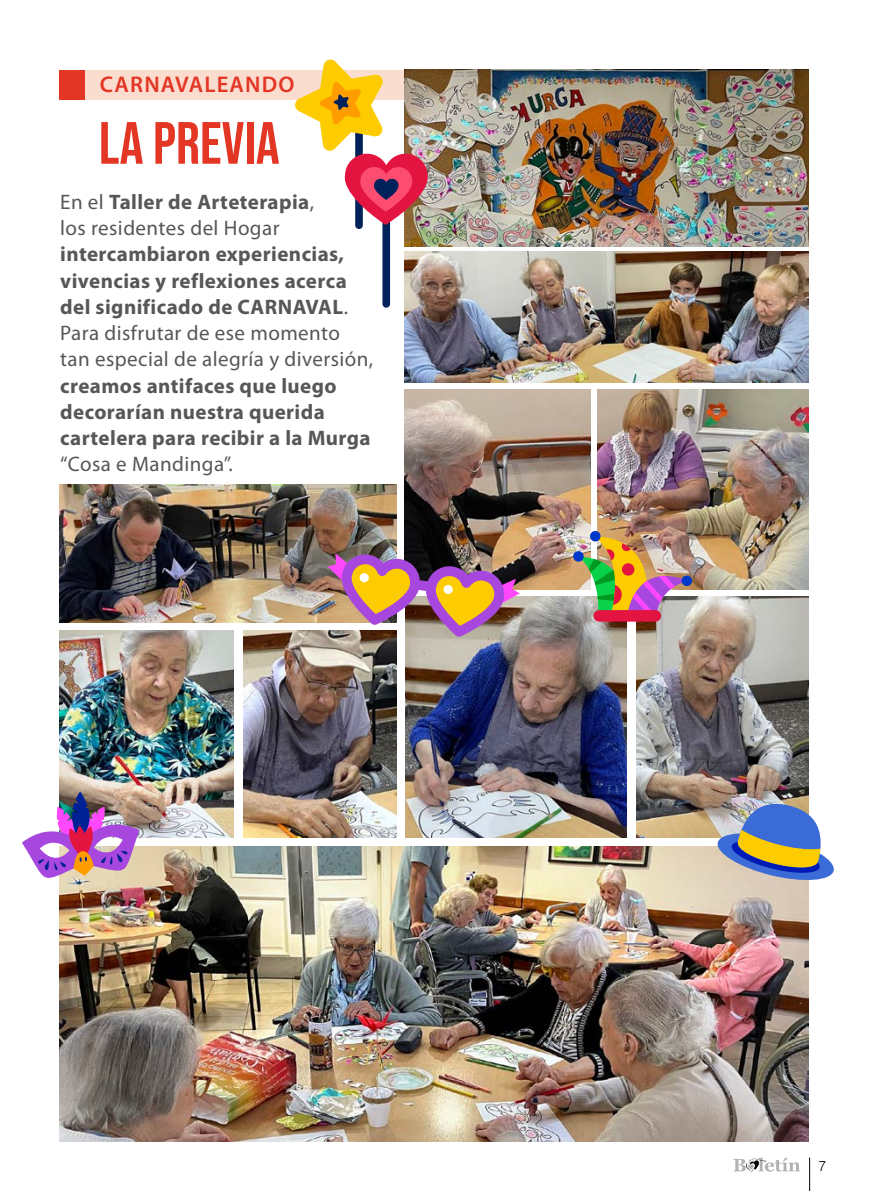
<style>
.page{position:relative;width:869px;height:1191px;background:#fff}
.page>*{position:absolute;margin:0;border:0;box-sizing:border-box;transform-origin:0 0}
.t1{font:59.5px "Bebas Neue";color:#e33624}
.t2{font:600 22.75px "Myriad Pro";letter-spacing:.05em;color:#e33624}
.t3{font:700 21px/26.2px "Myriad Pro";letter-spacing:.02em;color:#575756}
.t4{font:21px/26.2px "Myriad Pro";letter-spacing:.02em;color:#575756}
.t5{font:300 14px "Helvetica";color:#000}
.s1{font-weight:700}
.s2{font-weight:400}
</style>
<div class="page">
<hr style="left:809px;top:1157px;width:1px;height:34px;background:#000">
<svg style="left:733px;top:1157px;width:66px;height:14px"></svg>
<div style="left:85px;top:70px;width:723px;height:29px;background:#fbddd0"></div>
<div style="left:59px;top:70px;width:26px;height:29px;background:#e33624"></div>
<img style="left:59px;top:630px;width:175px;height:207px">
<img style="left:405px;top:597px;width:221px;height:240px">
<img style="left:244px;top:630px;width:153px;height:207px">
<img style="left:404px;top:251px;width:403px;height:131px">
<img style="left:636px;top:597px;width:172px;height:240px">
<img style="left:597px;top:389px;width:211px;height:200px">
<img style="left:59px;top:485px;width:338px;height:138px">
<img style="left:404px;top:70px;width:404px;height:176px">
<img style="left:59px;top:846px;width:749px;height:295px">
<img style="left:404px;top:389px;width:185px;height:200px">
<div style="left:681px;top:575px;width:10px;height:11px;background:#0038c9;border-radius:50%"></div>
<div style="left:589px;top:531px;width:11px;height:10px;background:#0038c9;border-radius:50%"></div>
<div style="left:573px;top:551px;width:10px;height:10px;background:#0038c9;border-radius:50%"></div>
<img style="left:578px;top:536px;width:109px;height:85px">
<img style="left:22px;top:791px;width:117px;height:87px">
<img style="left:327px;top:553px;width:192px;height:83px">
<div style="left:359px;top:573px;width:10px;height:9px;background:#fff;border-radius:50%"></div>
<svg style="left:443px;top:584px;width:10px;height:10px"></svg>
<svg style="left:715px;top:798px;width:119px;height:85px;background:#98a1ad"></svg>
<div style="left:355px;top:125px;width:7px;height:104px;background:#002159;border-radius:4px"></div>
<div style="left:382px;top:204px;width:8px;height:104px;background:#002159;border-radius:4px"></div>
<svg style="left:293px;top:59px;width:139px;height:166px"></svg>
<p class="t2" style="left:100px;top:70px;width:196px">CARNAVALEANDO</p>
<h1 class="t1" style="left:99px;top:109px;width:182px">LA PREVIA</h1>
<p class="t4" style="left:60px;top:188px;width:255px">En el <span class="s1">Taller de Arteterapia</span>, los residentes del Hogar</p>
<p class="t3" style="left:60px;top:241px;width:314px">intercambiaron experiencias, vivencias y reflexiones acerca del significado de CARNAVAL<span class="s2">.<br>Para disfrutar de ese momento tan especial de alegría y diversión,</span></p>
<p class="t3" style="left:60px;top:373px;width:312px">creamos antifaces que luego decorarían nuestra querida cartelera para recibir a la Murga</p>
<p class="t4" style="left:60px;top:451px;width:174px">“Cosa e Mandinga”.</p>
<p class="t5" style="left:818px;top:1157px;width:9px">7</p>
</div>
